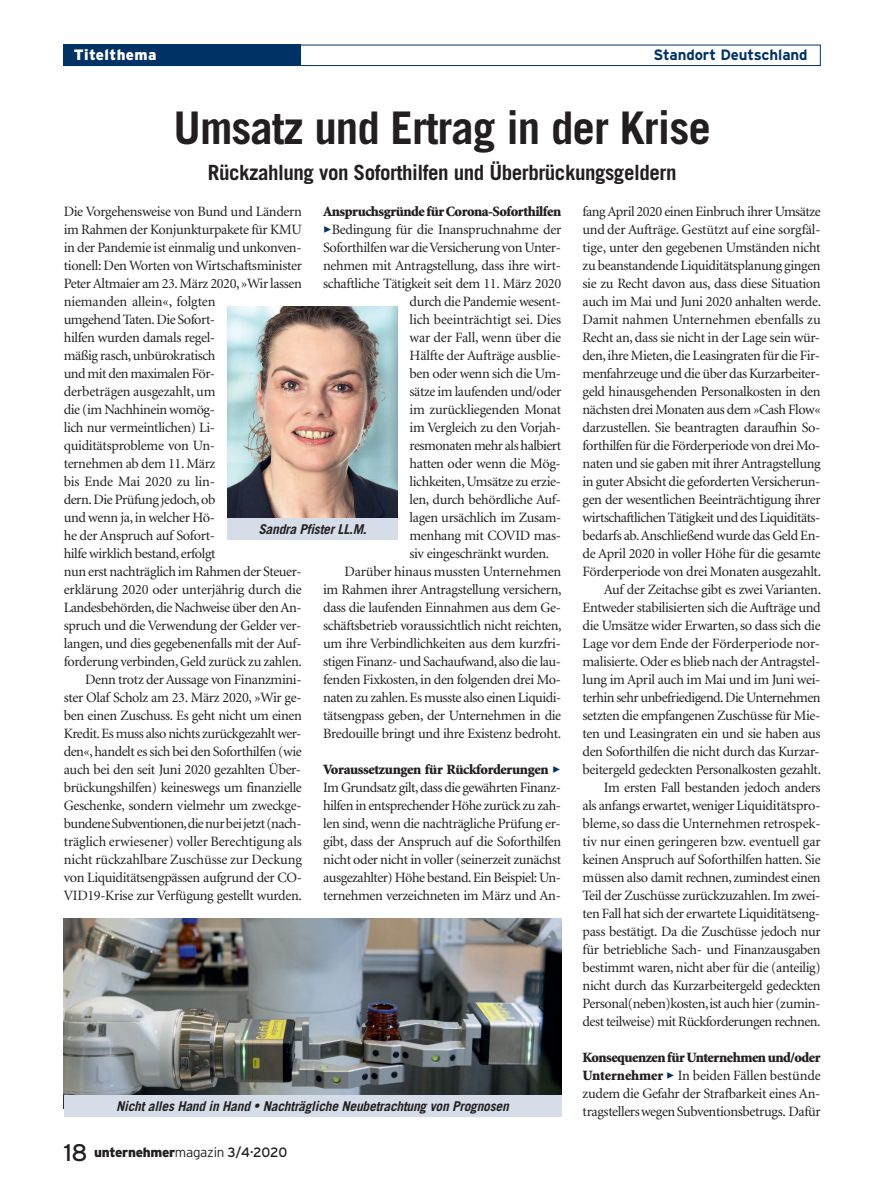
<style>
.page{position:relative;width:893px;height:1191px;background:#fff}
.page>*{position:absolute;margin:0;border:0;box-sizing:border-box;transform-origin:0 0}
.t1{font:700 45px "Trade Gothic";letter-spacing:-.02em;color:#231f20}
.t2{font:700 21px "Trade Gothic";letter-spacing:-.02em;color:#231f20}
.t3{font:700 15px "Interstate";letter-spacing:-.005em;color:#003265}
.t4{font:900 15px "Interstate";letter-spacing:.03em;color:#fff}
.t5{font:14.25px/18px "Minion";letter-spacing:-.025em;color:#231f20;text-align:justify}
.t6{font:900 14.25px "Minion";letter-spacing:-.03em;color:#231f20}
.t7{font:italic 700 13.5px "Trade Gothic";letter-spacing:-.015em;color:#231f20}
.t8{font:900 13.5px "Interstate";letter-spacing:-.02em;color:#231f20}
.s1{font-family:"FF Dingbests";font-size:13.5px;color:#003265}
.s2{font-weight:900}
.s3{font-size:12px}
.s4{font-weight:400;font-size:24px}
.s5{font-weight:300}
.s6{font-weight:400}
</style>
<div class="page">
<img style="left:227px;top:306px;width:171px;height:213px">
<div style="left:227px;top:519px;width:171px;height:21px;background:#d7dce9"></div>
<img style="left:64px;top:918px;width:497px;height:177px">
<div style="left:64px;top:45px;width:237px;height:21px;background:#003265"></div>
<div style="left:64px;top:45px;width:757px;height:21px;border:1px solid #003265"></div>
<div style="left:64px;top:1095px;width:497px;height:21px;background:#d7dce9"></div>
<p class="t4" style="left:74px;top:46px;width:84px">Titelthema</p>
<p class="t3" style="left:653px;top:46px;width:156px">Standort Deutschland</p>
<p class="t1" style="left:174px;top:112px;width:539px">Umsatz und Ertrag in der Krise</p>
<p class="t2" style="left:208px;top:165px;width:470px">Rückzahlung von Soforthilfen und Überbrückungsgeldern</p>
<p class="t5" style="left:64px;top:204px;width:240px">Die Vorgehensweise von Bund und Ländern</p>
<p class="t5" style="left:64px;top:222px;width:240px">im Rahmen der Konjunkturpakete für KMU</p>
<p class="t5" style="left:64px;top:240px;width:239px">in der Pandemie ist einmalig und unkonven-</p>
<p class="t5" style="left:64px;top:258px;width:240px">tionell: Den Worten von Wirtschaftsminister</p>
<p class="t5" style="left:64px;top:276px;width:240px">PeterAltmaier am 23.März 2020, »Wir lassen</p>
<p class="t5" style="left:64px;top:294px;width:153px">niemanden allein«, folgten</p>
<p class="t5" style="left:64px;top:312px;width:153px">umgehend Taten.Die Sofort-</p>
<p class="t5" style="left:64px;top:330px;width:153px">hilfen wurden damals regel-</p>
<p class="t5" style="left:64px;top:348px;width:153px">mäßig rasch,unbürokratisch</p>
<p class="t5" style="left:64px;top:366px;width:153px">und mit den maximalen För-</p>
<p class="t5" style="left:64px;top:384px;width:153px">derbeträgen ausgezahlt, um</p>
<p class="t5" style="left:64px;top:402px;width:153px">die (im Nachhinein womög-</p>
<p class="t5" style="left:64px;top:420px;width:153px">lich nur vermeintlichen) Li-</p>
<p class="t5" style="left:64px;top:438px;width:153px">quiditätsprobleme von Un-</p>
<p class="t5" style="left:64px;top:456px;width:153px">ternehmen ab dem 11. März</p>
<p class="t5" style="left:64px;top:474px;width:153px">bis Ende Mai 2020 zu lin-</p>
<p class="t5" style="left:64px;top:492px;width:153px">dern.Die Prüfung jedoch,ob</p>
<p class="t5" style="left:64px;top:510px;width:153px">und wenn ja,in welcher Hö-</p>
<p class="t5" style="left:64px;top:528px;width:153px">he der Anspruch auf Sofort-</p>
<p class="t5" style="left:64px;top:546px;width:153px">hilfe wirklich bestand, erfolgt</p>
<p class="t5" style="left:64px;top:564px;width:239px">nun erst nachträglich im Rahmen der Steuer-</p>
<p class="t5" style="left:64px;top:582px;width:240px">erklärung 2020 oder unterjährig durch die</p>
<p class="t5" style="left:64px;top:600px;width:239px">Landesbehörden,die Nachweise über denAn-</p>
<p class="t5" style="left:64px;top:618px;width:239px">spruch und die Verwendung der Gelder ver-</p>
<p class="t5" style="left:64px;top:636px;width:239px">langen, und dies gegebenenfalls mit der Auf-</p>
<p class="t5" style="left:64px;top:654px;width:240px">forderung verbinden,Geld zurück zu zahlen.</p>
<p class="t5" style="left:85px;top:672px;width:218px">Denn trotz der Aussage von Finanzmini-</p>
<p class="t5" style="left:64px;top:690px;width:239px">ster Olaf Scholz am 23. März 2020, »Wir ge-</p>
<p class="t5" style="left:64px;top:708px;width:240px">ben einen Zuschuss. Es geht nicht um einen</p>
<p class="t5" style="left:64px;top:726px;width:239px">Kredit.Es muss also nichts zurückgezahlt wer-</p>
<p class="t5" style="left:64px;top:744px;width:240px">den«,handelt es sich bei den Soforthilfen (wie</p>
<p class="t5" style="left:64px;top:762px;width:239px">auch bei den seit Juni 2020 gezahlten Über-</p>
<p class="t5" style="left:64px;top:780px;width:240px">brückungshilfen) keineswegs um finanzielle</p>
<p class="t5" style="left:64px;top:798px;width:239px">Geschenke, sondern vielmehr um zweckge-</p>
<p class="t5" style="left:64px;top:816px;width:239px">bundeneSubventionen,dienurbeijetzt(nach-</p>
<p class="t5" style="left:64px;top:834px;width:240px">träglich erwiesener) voller Berechtigung als</p>
<p class="t5" style="left:64px;top:852px;width:240px">nicht rückzahlbare Zuschüsse zur Deckung</p>
<p class="t5" style="left:64px;top:870px;width:240px">von Liquiditätsengpässen aufgrund der CO-</p>
<p class="t5" style="left:64px;top:888px;width:240px">VID19-Krise zur Verfügung gestellt wurden.</p>
<p class="t6" style="left:323px;top:206px;width:240px">AnspruchsgründefürCorona-Soforthilfen</p>
<p class="t5" style="left:323px;top:222px;width:240px"><span class="s1">&gt;</span>Bedingung für die Inanspruchnahme der</p>
<p class="t5" style="left:323px;top:240px;width:239px">Soforthilfen war dieVersicherung von Unter-</p>
<p class="t5" style="left:323px;top:258px;width:239px">nehmen mit Antragstellung, dass ihre wirt-</p>
<p class="t5" style="left:323px;top:276px;width:240px">schaftliche Tätigkeit seit dem 11. März 2020</p>
<p class="t5" style="left:410px;top:294px;width:153px">durch die Pandemie wesent-</p>
<p class="t5" style="left:410px;top:312px;width:153px">lich beeinträchtigt sei. Dies</p>
<p class="t5" style="left:410px;top:330px;width:153px">war der Fall, wenn über die</p>
<p class="t5" style="left:410px;top:348px;width:153px">Hälfte der Aufträge ausblie-</p>
<p class="t5" style="left:410px;top:366px;width:153px">ben oder wenn sich die Um-</p>
<p class="t5" style="left:410px;top:384px;width:153px">sätze im laufenden und/oder</p>
<p class="t5" style="left:410px;top:402px;width:153px">im zurückliegenden Monat</p>
<p class="t5" style="left:410px;top:420px;width:153px">im Vergleich zu den Vorjah-</p>
<p class="t5" style="left:410px;top:438px;width:153px">resmonaten mehr als halbiert</p>
<p class="t5" style="left:410px;top:456px;width:153px">hatten oder wenn die Mög-</p>
<p class="t5" style="left:410px;top:474px;width:153px">lichkeiten,Umsätze zu erzie-</p>
<p class="t5" style="left:410px;top:492px;width:153px">len, durch behördliche Auf-</p>
<p class="t5" style="left:410px;top:510px;width:153px">lagen ursächlich im Zusam-</p>
<p class="t5" style="left:410px;top:528px;width:153px">menhang mit COVID mas-</p>
<p class="t5" style="left:410px;top:546px;width:141px">siv eingeschränkt wurden.</p>
<p class="t5" style="left:344px;top:564px;width:218px">Darüber hinaus mussten Unternehmen</p>
<p class="t5" style="left:323px;top:582px;width:240px">im Rahmen ihrer Antragstellung versichern,</p>
<p class="t5" style="left:323px;top:600px;width:239px">dass die laufenden Einnahmen aus dem Ge-</p>
<p class="t5" style="left:323px;top:618px;width:240px">schäftsbetrieb voraussichtlich nicht reichten,</p>
<p class="t5" style="left:323px;top:636px;width:239px">um ihre Verbindlichkeiten aus dem kurzfri-</p>
<p class="t5" style="left:323px;top:654px;width:239px">stigen Finanz- und Sachaufwand,also die lau-</p>
<p class="t5" style="left:323px;top:672px;width:239px">fenden Fixkosten, in den folgenden drei Mo-</p>
<p class="t5" style="left:323px;top:690px;width:240px">naten zu zahlen.Es musste also einen Liquidi-</p>
<p class="t5" style="left:323px;top:708px;width:240px">tätsengpass geben, der Unternehmen in die</p>
<p class="t5" style="left:323px;top:726px;width:240px">Bredouille bringt und ihre Existenz bedroht.</p>
<p class="t5" style="left:323px;top:762px;width:240px"><span class="s2">Voraussetzungen für Rückforderungen</span> <span class="s1">&gt; </span>Im Grundsatz gilt,dass die gewährten Finanz&shy;hilfen in entsprechender Höhe zurück zu zah&shy;len sind, wenn die nachträgliche Prüfung er&shy;gibt, dass der Anspruch auf die Soforthilfen nicht oder nicht in voller (seinerzeit zunächst ausgezahlter) Höhe bestand.Ein Beispiel: Un&shy;ternehmen verzeichneten im März und An-</p>
<p class="t7" style="left:258px;top:524px;width:110px">Sandra Pfister LL.M.</p>
<p class="t7" style="left:116px;top:1100px;width:394px">Nicht alles Hand in Hand <span class="s3">•</span> Nachträgliche Neubetrachtung von Prognosen</p>
<p class="t8" style="left:64px;top:1144px;width:225px"><span class="s4">18</span> unternehmer<span class="s5">magazin</span> <span class="s6">3/4·2020</span></p>
<p class="t5" style="left:583px;top:204px;width:240px;text-align:right">fangApril 2020 einen Einbruch ihrer Umsätze und der Aufträge. Gestützt auf eine sorgfäl&shy;tige, unter den gegebenen Umständen nicht zu beanstandende Liquiditätsplanung gingen sie zu Recht davon aus, dass diese Situation auch im Mai und Juni 2020 anhalten werde.<br>Damit nahmen Unternehmen ebenfalls zu Recht an, dass sie nicht in der Lage sein wür&shy;den,ihre Mieten,die Leasingraten für die Fir&shy;menfahrzeuge und die über das Kurzarbeiter&shy;geld hinausgehenden Personalkosten in den nächsten drei Monaten aus dem »Cash Flow« darzustellen. Sie beantragten daraufhin So&shy;forthilfen für die Förderperiode von drei Mo&shy;naten und sie gaben mit ihrer Antragstellung in guterAbsicht die gefordertenVersicherun&shy;gen der wesentlichen Beeinträchtigung ihrer wirtschaftlichen Tätigkeit und des Liquiditäts&shy;bedarfs ab.Anschließend wurde das Geld En&shy;de April 2020 in voller Höhe für die gesamte Förderperiode von drei Monaten ausgezahlt.<br>Auf der Zeitachse gibt es zwei Varianten.<br>Entweder stabilisierten sich die Aufträge und die Umsätze wider Erwarten, so dass sich die Lage vor dem Ende der Förderperiode nor&shy;malisierte.Oder es blieb nach derAntragstel&shy;lung im April auch im Mai und im Juni wei&shy;terhin sehr unbefriedigend.Die Unternehmen setzten die empfangenen Zuschüsse für Mie&shy;ten und Leasingraten ein und sie haben aus den Soforthilfen die nicht durch das Kurzar&shy;beitergeld gedeckten Personalkosten gezahlt.<br>Im ersten Fall bestanden jedoch anders<br>als anfangs erwartet,weniger Liquiditätspro&shy;bleme, so dass die Unternehmen retrospek&shy;tiv nur einen geringeren bzw. eventuell gar keinen Anspruch auf Soforthilfen hatten. Sie müssen also damit rechnen, zumindest einen Teil der Zuschüsse zurückzuzahlen. Im zwei&shy;ten Fall hat sich der erwartete Liquiditätseng&shy;pass bestätigt. Da die Zuschüsse jedoch nur für betriebliche Sach- und Finanzausgaben bestimmt waren, nicht aber für die (anteilig) nicht durch das Kurzarbeitergeld gedeckten Personal(neben)kosten,ist auch hier (zumin&shy;dest teilweise) mit Rückforderungen rechnen.</p>
<p class="t5" style="left:583px;top:1050px;width:240px"><span class="s2">KonsequenzenfürUnternehmenund/oder Unternehmer</span> <span class="s1">&gt;</span> In beiden Fällen bestünde zudem die Gefahr der Strafbarkeit eines An&shy;tragstellerswegenSubventionsbetrugs. Dafür</p>
</div>
